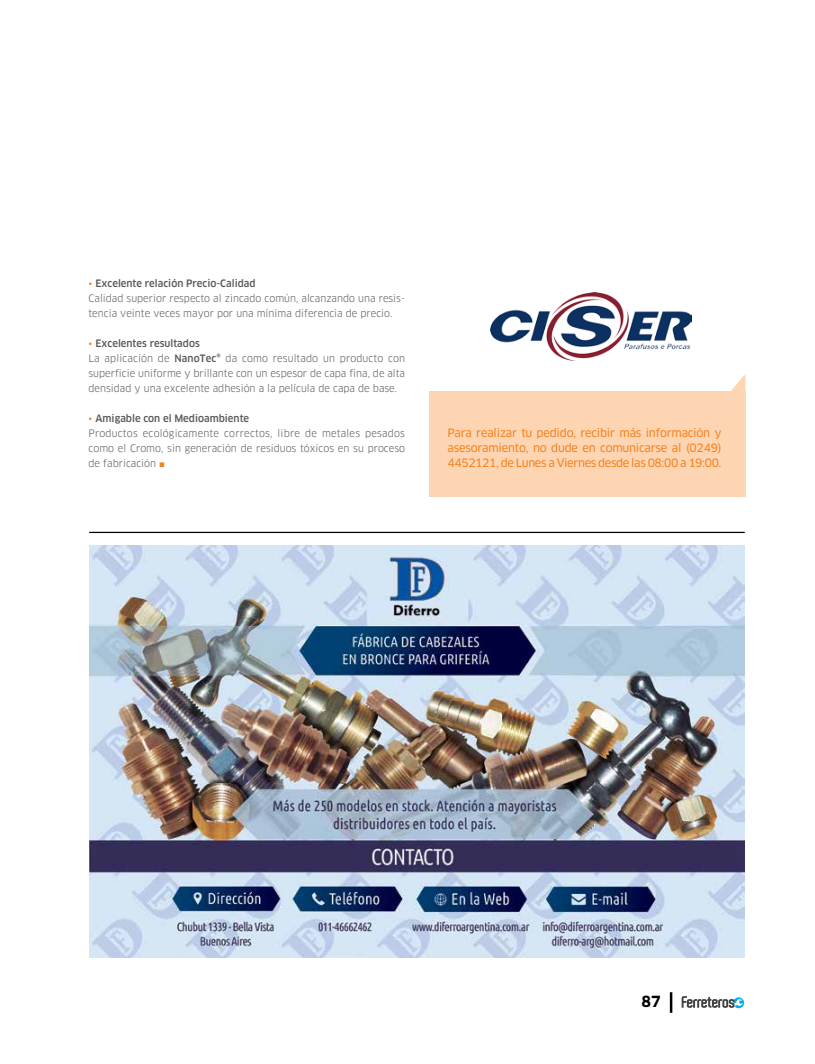
<style>
.page{position:relative;width:815px;height:1064px;background:#fff}
.page>*{position:absolute;margin:0;border:0;box-sizing:border-box;transform-origin:0 0}
.t1{font:15px "Clan Bold SC";color:#000}
.t2{font:11.25px/15px "Clan News";letter-spacing:-.03em;color:#f58220;text-align:justify}
.t3{font:10px/15px "Clan";color:#58595b;text-align:justify}
.t4{font:500 10px "Clan LF";color:#58595b}
.s1{font-family:"Clan";font-weight:400;color:#f58220}
.s2{font-family:"Clan LF";font-weight:500}
.s3{font-family:"Arial";font-weight:900;color:#f58220}
</style>
<div class="page">
<hr style="left:670px;top:991px;width:2px;height:21px;background:#000">
<svg style="left:682px;top:996px;width:62px;height:12px"></svg>
<hr style="left:89px;top:531px;width:656px;height:2px;background:#000">
<img style="left:89px;top:545px;width:656px;height:412px">
<svg style="left:731px;top:375px;width:14px;height:16px"></svg>
<div style="left:429px;top:391px;width:316px;height:105px;background:#fed5b2"></div>
<img style="left:491px;top:292px;width:201px;height:68px">
<p class="t4" style="left:89px;top:277px;width:169px"><span class="s1">•</span> Excelente relación Precio-Calidad</p>
<p class="t3" style="left:89px;top:290px;width:318px">Calidad superior respecto al zincado común, alcanzando una resis&shy;tencia veinte veces mayor por una mínima diferencia de precio.</p>
<p class="t4" style="left:89px;top:337px;width:113px"><span class="s1">•</span> Excelentes resultados</p>
<p class="t3" style="left:89px;top:350px;width:318px">La aplicación de <span class="s2">NanoTec®</span> da como resultado un producto con superficie uniforme y brillante con un espesor de capa fina, de alta densidad y una excelente adhesión a la película de capa de base.</p>
<p class="t4" style="left:89px;top:412px;width:162px"><span class="s1">•</span> Amigable con el Medioambiente</p>
<p class="t3" style="left:89px;top:425px;width:318px">Productos ecológicamente correctos, libre de metales pesados como el Cromo, sin generación de residuos tóxicos en su proceso de fabricación <span class="s3">■</span></p>
<p class="t2" style="left:447px;top:425px;width:276px">Para realizar tu pedido, recibir más información y asesoramiento, no dude en comunicarse al (0249)<br>4452121, de Lunes a Viernes desde las 08:00 a 19:00.</p>
<h1 class="t1" style="left:641px;top:993px;width:21px">87</h1>
</div>
